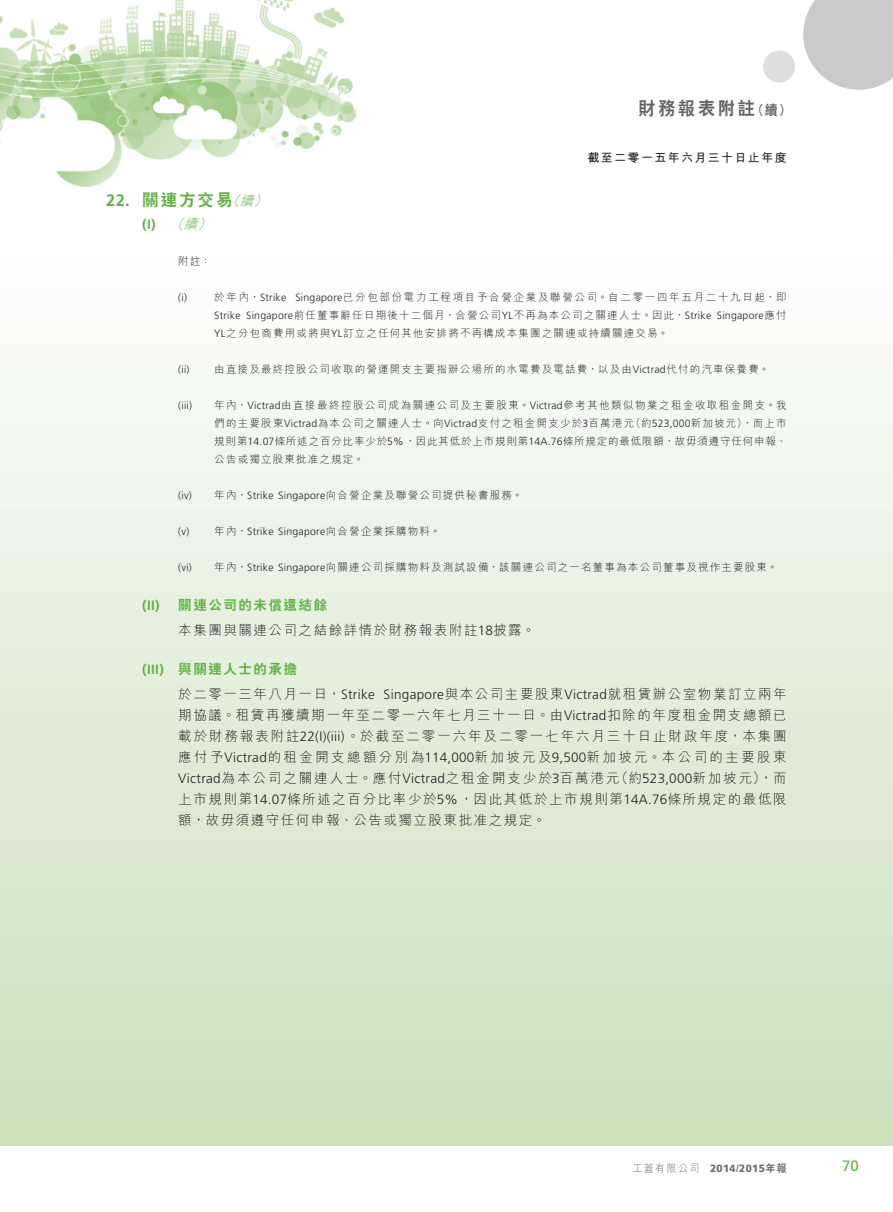
<style>
.page{position:relative;width:893px;height:1212px;background:#fff}
.page>*{position:absolute;margin:0;border:0;box-sizing:border-box;transform-origin:0 0}
.t1{font:800 18px "C Hei 2 HK";letter-spacing:.165em;color:#636366;scale:.95 1}
._03_H1{font:800 16.5px "C Hei 2 HK";letter-spacing:.115em;color:#62b245}
._03_H1-2{font:700 16.5px "Frutiger LT Std";color:#62b245}
.t2{font:15px "Frutiger LT Std";color:#62b245}
._13_____P4{font:300 13.5px/21px "M Hei HK";letter-spacing:.12em;color:#231f20}
._13_____P4-2{font:300 13.5px "M Hei HK";letter-spacing:.175em;color:#231f20}
._13_____P4-3{font:300 13.5px "M Hei HK";letter-spacing:.14em;color:#231f20}
._04___H2{font:800 13.5px "C Hei 2 HK";letter-spacing:.115em;color:#62b245}
._04___H2-2{font:700 13.5px "Frutiger LT Std";color:#62b245}
._08____IN2{font:700 13.5px "Frutiger LT Std";color:#62b245}
.t3{font:800 13.5px "C Hei 2 HK";color:#636366;scale:.95 1}
._03_H1-3{font:italic 300 13.5px "M Hei HK";color:#62b245}
._08____IN2-2{font:italic 300 13.5px "M Hei HK";color:#62b245}
.t4{font:700 12px "M Hei HK";letter-spacing:.115em;color:#231f20}
._23_______IN4__Note{font:300 10.5px/18px "M Hei HK";letter-spacing:.115em;color:#231f20}
._23_______IN4__Note-2{font:300 10.5px/18px "M Hei HK";letter-spacing:.08em;color:#231f20}
._23_______IN4__Note-3{font:300 10.5px "Frutiger LT Std";letter-spacing:.025em;color:#231f20}
._23_______IN4__Note-4{font:300 10.5px "M Hei HK";letter-spacing:.14em;color:#231f20}
._23_______IN4__Note-5{font:300 10.5px "M Hei HK";letter-spacing:.16em;color:#231f20}
.t5{font:900 10.5px "Frutiger LT Std";letter-spacing:.04em;color:#6c6d70;scale:.95 1}
.t6{font:300 10.5px "M Hei HK";letter-spacing:.14em;color:#6c6d70;scale:.95 1}
.s1{font-family:"M Hei HK";font-weight:300;font-style:italic}
.s2{font-family:"M Hei HK"}
.s3{font-family:"Frutiger LT Std"}
.s4{font-family:"C Hei 2 HK";font-weight:800}
</style>
<div class="page">
<img style="left:0;top:0;width:792px;height:187px">
<svg style="left:803px;top:0;width:90px;height:90px;background:#cfd0d2"></svg>
<div style="left:763px;top:51px;width:32px;height:31px;background:#dddee0;border-radius:50%"></div>
<div style="left:0;top:189px;width:893px;height:956px;background:linear-gradient(to bottom,#fff,#cae0ba)"></div>
<h1 class="t1" style="left:638px;top:96px;width:124px">財務報表附註</h1>
<p class="t3" style="left:751px;top:101px;width:44px">（續(</p>
<p class="_03_H1-2" style="left:106px;top:191px;width:25px">22.</p>
<p class="t4" style="left:587px;top:149px;width:201px">截至二零一五年六月三十日止年度</p>
<p class="_03_H1" style="left:142px;top:189px;width:92px">關連方交易</p>
<p class="_03_H1-3" style="left:240px;top:192px;width:20px">續</p>
<p class="_03_H1-3" style="left:226px;top:192px;width:20px">（</p>
<p class="_03_H1-3" style="left:253px;top:192px;width:20px">(</p>
<p class="_08____IN2-2" style="left:184px;top:214px;width:20px">續</p>
<p class="_08____IN2" style="left:142px;top:216px;width:48px">I( ) <span class="s1">（</span></p>
<p class="_23_______IN4__Note" style="left:178px;top:252px;width:34px">附註：</p>
<p class="_08____IN2-2" style="left:198px;top:214px;width:20px">(</p>
<p class="_23_______IN4__Note-3" style="left:178px;top:291px;width:10px">) i(</p>
<p class="_23_______IN4__Note-3" style="left:214px;top:291px;width:74px"><span class="s2">於年內，</span>Strike</p>
<p class="_23_______IN4__Note-5" style="left:295px;top:290px;width:493px"><span class="s3">Singapore</span>已分包部份電力工程項目予合營企業及聯營公司。自二零一四年五月二十九日起，即</p>
<p class="_04___H2-2" style="left:142px;top:597px;width:19px">(II)</p>
<p class="_04___H2-2" style="left:142px;top:661px;width:23px">(III)</p>
<p class="_23_______IN4__Note-3" style="left:178px;top:363px;width:13px">i i( )</p>
<p class="_23_______IN4__Note-3" style="left:178px;top:399px;width:15px">(iii)</p>
<p class="_23_______IN4__Note-3" style="left:178px;top:489px;width:15px">i v( )</p>
<p class="_23_______IN4__Note-3" style="left:178px;top:525px;width:13px">v( )</p>
<p class="_23_______IN4__Note-3" style="left:717px;top:309px;width:71px">Singapore<span class="s2">應付</span></p>
<p class="_23_______IN4__Note" style="left:246px;top:306px;width:467px"><span class="s3">Singapore</span>前任董事辭任日期後十二個月，合營公司<span class="s3">YL</span>不再為本公司之關連人士。因此，<span class="s3">Strike</span></p>
<p class="_23_______IN4__Note" style="left:214px;top:306px;width:456px"><span class="s3">Strike<br>YL</span>之分包商費用或將與<span class="s3">YL</span>訂立之任何其他安排將不再構成本集團之關連或持續關連交易。</p>
<p class="_23_______IN4__Note" style="left:214px;top:360px;width:557px">由直接及最終控股公司收取的營運開支主要指辦公場所的水電費及電話費，以及由<span class="s3">Victrad</span>代付的汽車保養費。</p>
<p class="_23_______IN4__Note-4" style="left:214px;top:398px;width:574px">年內，<span class="s3">Victrad</span>由直接最終控股公司成為關連公司及主要股東。<span class="s3">Victrad</span>參考其他類似物業之租金收取租金開支。我</p>
<p class="_23_______IN4__Note-2" style="left:214px;top:414px;width:574px">們的主要股東<span class="s3">Victrad</span>為本公司之關連人士。向<span class="s3">Victrad</span>支付之租金開支少於<span class="s3">3</span>百萬港元<br>規則第<span class="s3">14.07</span>條所述之百分比率少於<span class="s3">5%</span>，因此其低於上市規則第<span class="s3">14A.76</span>條所規定的最低限額，故毋須遵守任何申報、公告或獨立股東批准之規定。</p>
<p class="_23_______IN4__Note" style="left:214px;top:486px;width:310px">年內，<span class="s3">Strike Singapore</span>向合營企業及聯營公司提供秘書服務。</p>
<p class="_23_______IN4__Note" style="left:630px;top:414px;width:158px">（約<span class="s3">523,000</span>新加坡元，）而上市</p>
<p class="_23_______IN4__Note-3" style="left:214px;top:525px;width:228px"><span class="s2">年內，</span>Strike Singapore<span class="s2">向合營企業採購物料。</span></p>
<p class="_23_______IN4__Note" style="left:214px;top:558px;width:565px">年內，<span class="s3">Strike Singapore</span>向關連公司採購物料及測試設備，該關連公司之一名董事為本公司董事及視作主要股東。</p>
<p class="_23_______IN4__Note-3" style="left:178px;top:561px;width:15px">(vi)</p>
<p class="_04___H2" style="left:178px;top:596px;width:150px">關連公司的未償還結餘</p>
<p class="_13_____P4" style="left:178px;top:619px;width:359px">本集團與關連公司之結餘詳情於財務報表附註<span class="s3">18</span>披露。</p>
<p class="_04___H2" style="left:178px;top:660px;width:120px">與關連人士的承擔</p>
<p class="_13_____P4" style="left:384px;top:683px;width:405px"><span class="s3">Singapore</span>與本公司主要股東<span class="s3">Victrad</span>就租賃辦公室物業訂立兩年</p>
<p class="_13_____P4" style="left:178px;top:683px;width:198px">於二零一三年八月一日，<span class="s3">Strike</span></p>
<p class="_13_____P4" style="left:178px;top:704px;width:610px">期協議。租賃再獲續期一年至二零一六年七月三十一日。由<span class="s3">Victrad</span>扣除的年度租金開支總額已</p>
<p class="_13_____P4-3" style="left:178px;top:727px;width:610px">載於財務報表附註<span class="s3">22 ) (I( iii)</span>。於截至二零一六年及二零一七年六月三十日止財政年度，本集團</p>
<p class="_13_____P4-2" style="left:178px;top:748px;width:610px">應付予<span class="s3">Victrad</span>的租金開支總額分別為<span class="s3">114,000</span>新加坡元及<span class="s3">9,500</span>新加坡元。本公司的主要股東</p>
<p class="_13_____P4" style="left:615px;top:767px;width:173px">（約<span class="s3">523,000</span>新加坡元，）而</p>
<p class="_13_____P4" style="left:178px;top:767px;width:610px"><span class="s3">Victrad</span>為本公司之關連人士。應付<span class="s3">Victrad</span>之租金開支少於<span class="s3">3</span>百萬港元<br>上市規則第<span class="s3">14.07</span>條所述之百分比率少於<span class="s3">5%</span>，因此其低於上市規則第<span class="s3">14A.76</span>條所規定的最低限額，故毋須遵守任何申報、公告或獨立股東批准之規定。</p>
<p class="t6" style="left:633px;top:1161px;width:72px">工蓋有限公司</p>
<p class="t5" style="left:710px;top:1162px;width:82px">2014<span class="s4">/</span>2015<span class="s4">年報</span></p>
<h3 class="t2" style="left:842px;top:1157px;width:18px">70</h3>
</div>
